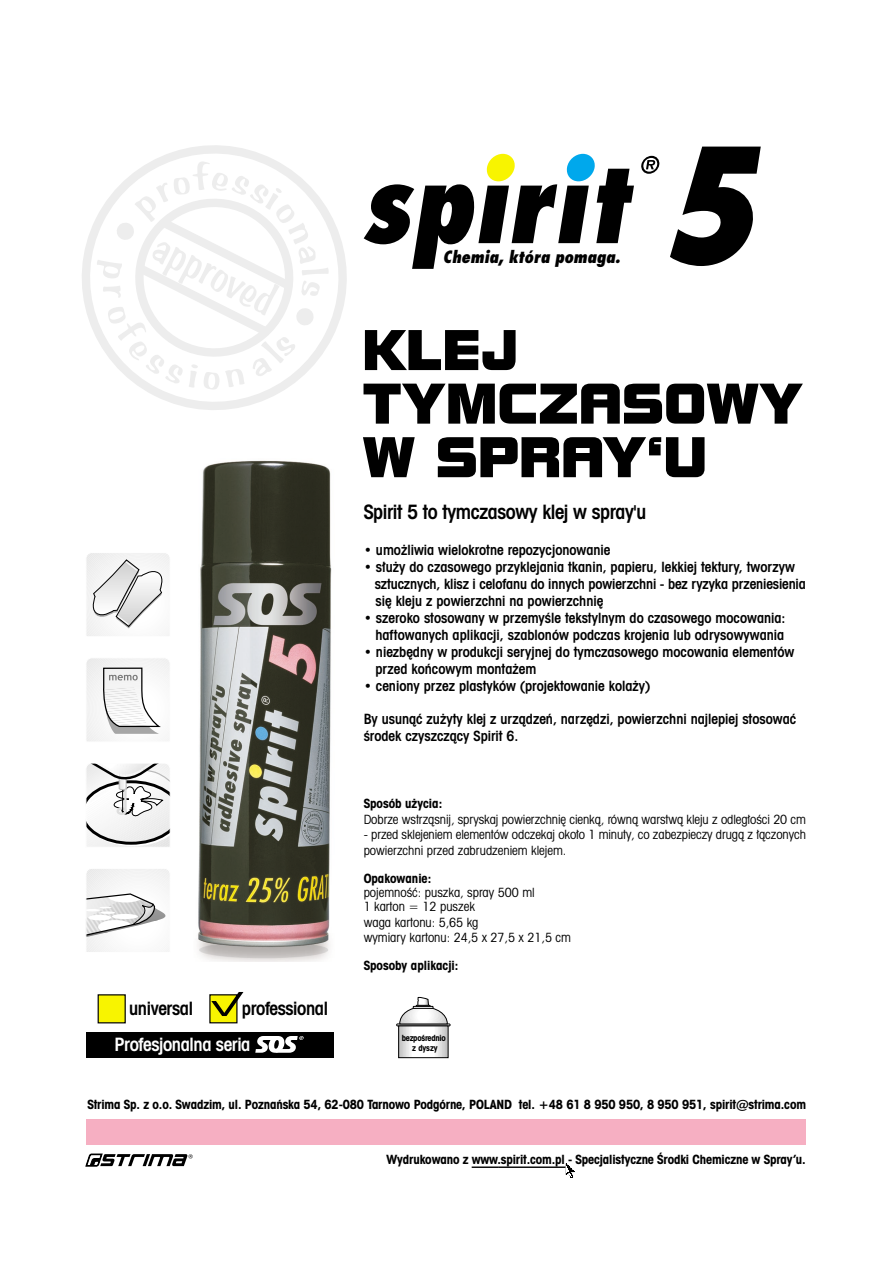
<style>
.page{position:relative;width:893px;height:1263px;background:#fff}
.page>*{position:absolute;margin:0;border:0;box-sizing:border-box;transform-origin:0 0}
.t1{font:53.55px/53.6px "Bolt Bold PL";color:#000}
.t2{font:600 condensed 19.8px "Avant Garde PL";letter-spacing:-.02em;color:#000}
.t3{font:600 condensed 18.3px "Avant Garde PL";letter-spacing:-.02em;color:#000}
.t4{font:600 condensed 18.3px "Avant Garde PL";letter-spacing:-.02em;color:#fff}
.t5{font:italic 800 16.5px "Pfutura Cond";color:#000}
.t6{font:600 condensed 14.1px/17px "Avant Garde PL";color:#000}
.t7{font:condensed 12.75px/15.5px "Avant Garde PL";letter-spacing:-.005em;color:#000}
.t8{font:700 condensed 12.75px "Avant Garde PL";letter-spacing:-.01em;color:#000}
.t9{font:700 condensed 8.4px/9.9px "Avant Garde PL";letter-spacing:-.025em;color:#000;text-align:center}
</style>
<div class="page">
<svg style="left:641px;top:156px;width:19px;height:18px"></svg>
<svg style="left:363px;top:154px;width:271px;height:115px"></svg>
<div style="left:86px;top:1032px;width:248px;height:26px;background:#000"></div>
<svg style="left:255px;top:1036px;width:49px;height:17px"></svg>
<div style="left:209px;top:994px;width:28px;height:29px;background:#f8f400;border:1px solid #000"></div>
<svg style="left:211px;top:992px;width:32px;height:24px"></svg>
<div style="left:98px;top:994px;width:28px;height:29px;background:#f8f400;border:1px solid #000"></div>
<svg style="left:471px;top:1167px;width:27px;height:1px"></svg>
<hr style="left:498px;top:1167px;width:67px;height:1px;background:#000">
<svg style="left:86px;top:1154px;width:107px;height:12px"></svg>
<div style="left:86px;top:1119px;width:719px;height:26px;background:#f6afc2"></div>
<svg style="left:565px;top:1163px;width:9px;height:15px"></svg>
<svg style="left:82px;top:145px;width:265px;height:265px"></svg>
<svg style="left:97px;top:161px;width:231px;height:229px"></svg>
<svg style="left:670px;top:147px;width:90px;height:119px"></svg>
<img style="left:197px;top:460px;width:135px;height:502px">
<svg style="left:86px;top:763px;width:85px;height:84px"></svg>
<svg style="left:86px;top:553px;width:84px;height:83px"></svg>
<svg style="left:85px;top:869px;width:85px;height:83px"></svg>
<svg style="left:86px;top:658px;width:84px;height:83px"></svg>
<div style="left:396px;top:1024px;width:54px;height:2px;background:#fff;border:1px solid #000"></div>
<hr style="left:448px;top:1026px;width:1px;height:32px;background:#bababa">
<svg style="left:398px;top:996px;width:50px;height:62px"></svg>
<div style="left:413px;top:1006px;width:20px;height:3px;background:#fff;border:1px solid #000"></div>
<p class="t5" style="left:443px;top:249px;width:179px">Chemia, która pomaga.</p>
<h1 class="t1" style="left:362px;top:329px;width:442px">KLEJ<br>TYMCZASOWY<br>W SPRAY‘U</h1>
<h2 class="t2" style="left:363px;top:504px;width:284px">Spirit 5 to tymczasowy klej w spray'u</h2>
<p class="t6" style="left:363px;top:543px;width:248px">• umo˝liwia wielokrotne repozycjonowanie</p>
<p class="t6" style="left:375px;top:560px;width:432px;text-indent:-11px">• s∏u˝y do czasowego przyklejania tkanin, papieru, lekkiej tektury, tworzyw sztucznych, klisz i celofanu do innych powierzchni - bez ryzyka przeniesienia si´ kleju z powierzchni na powierzchni´</p>
<p class="t6" style="left:363px;top:610px;width:423px;text-align:right">• szeroko stosowany w przemyÊle tekstylnym do czasowego mocowania: haftowanych aplikacji, szablonów podczas krojenia lub odrysowywania</p>
<p class="t6" style="left:375px;top:644px;width:420px;text-indent:-12px">• niezb´dny w produkcji seryjnej do tymczasowego mocowania elementów przed koƒcowym monta˝em</p>
<p class="t6" style="left:363px;top:678px;width:288px">• ceniony przez plastyków (projektowanie kola˝y)</p>
<p class="t6" style="left:363px;top:712px;width:434px">By usunàç zu˝yty klej z urzàdzeƒ, narz´dzi, powierzchni najlepiej stosowaç<br>Êrodek czyszczàcy Spirit 6.</p>
<p class="t3" style="left:129px;top:1001px;width:65px">universal</p>
<p class="t3" style="left:242px;top:1001px;width:88px">professional</p>
<p class="t4" style="left:115px;top:1037px;width:137px">Profesjonalna seria</p>
<p class="t8" style="left:363px;top:799px;width:80px">Sposób u˝ycia:</p>
<p class="t7" style="left:363px;top:812px;width:444px">Dobrze wstrzàsnij, spryskaj powierzchni´ cienkà, równà warstwà kleju z odleg∏oÊci 20 cm</p>
<p class="t7" style="left:363px;top:828px;width:443px">- przed sklejeniem elementów odczekaj oko∏o 1 minuty, co zabezpieczy drugà z ∏àczonych powierzchni przed zabrudzeniem klejem.</p>
<p class="t8" style="left:363px;top:873px;width:69px">Opakowanie:</p>
<p class="t7" style="left:363px;top:886px;width:172px;line-height:14.1px">pojemnoÊç: puszka, spray 500 ml<br>1 karton = 12 puszek</p>
<p class="t7" style="left:363px;top:915px;width:209px">waga kartonu: 5,65 kg<br>wymiary kartonu: 24,5 x 27,5 x 21,5 cm</p>
<p class="t8" style="left:363px;top:961px;width:96px">Sposoby aplikacji:</p>
<p class="t9" style="left:402px;top:1034px;width:46px">bezpoÊrednio z dyszy</p>
<p class="t8" style="left:87px;top:1099px;width:720px">Strima Sp. z o.o. Swadzim, ul. Poznaƒska 54, 62-080 Tarnowo Podgórne, POLAND tel. +48 61 8 950 950, 8 950 951, spirit@strima.com</p>
<p class="t8" style="left:386px;top:1155px;width:421px">Wydrukowano z www.spirit.com.pl - Specjalistyczne Ârodki Chemiczne w Spray’u.</p>
</div>
